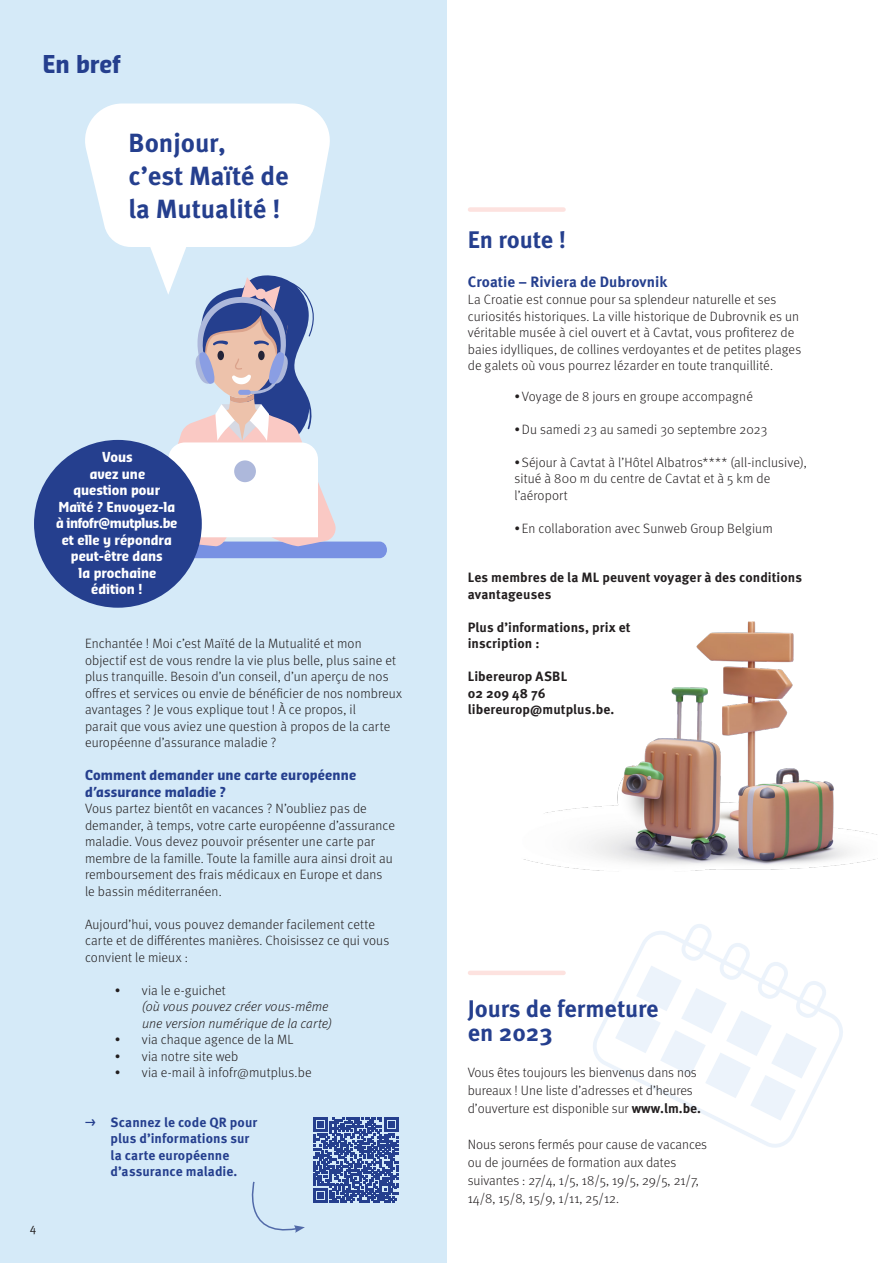
<style>
.page{position:relative;width:893px;height:1263px;background:#fff}
.page>*{position:absolute;margin:0;border:0;box-sizing:border-box;transform-origin:0 0}
.BOX_TIT{font:700 26.4px/32.8px "Meta Pro";color:#253f8e}
.BOX_TIT-2{font:700 24px/24px "Meta Pro";color:#253f8e}
.RUBRIEK{font:700 24px "Sansa Con Pro";color:#253f8e}
.BOX_TIT-3{font:700 15px "Meta Pro";color:#253f8e}
.BODY{font:300 13.5px/16.5px "Meta Pro";letter-spacing:.005em;color:#231f20}
.BOX_TIT-4{font:300 13.5px/18px "Meta Pro";color:#231f20}
.BODY-2{font:700 13.5px/16.5px "Meta Pro";letter-spacing:.005em;color:#231f20}
.TIT{font:700 13.5px/16.5px "Sansa Con Pro";color:#fff;text-align:center}
.BODY-3{font:700 13.5px/16.5px "Meta Pro";letter-spacing:.005em;color:#253f8e}
.t1{font:italic 300 13.5px/16.5px "Meta Pro";letter-spacing:.005em;color:#231f20}
.TT{font:700 13.5px/16.5px "Sansa Con Pro";letter-spacing:.01em;color:#253f8e}
.t2{font:12px "Meta Pro Norm";color:#231f20}
.s1{font-style:normal}
.s2{font-weight:700}
</style>
<div class="page">
<svg style="left:593px;top:998px;width:250px;height:150px"></svg>
<svg style="left:615px;top:924px;width:213px;height:196px"></svg>
<img style="left:523px;top:621px;width:355px;height:250px">
<hr style="left:470px;top:971px;width:94px;height:4px;background:#fde2df">
<div style="left:470px;top:207px;width:94px;height:5px;background:#fde2df"></div>
<div style="left:0;top:0;width:446px;height:1263px;background:#d5eaf8"></div>
<svg style="left:85px;top:104px;width:245px;height:171px;fill:#fff"></svg>
<div style="left:85px;top:542px;width:302px;height:16px;background:#7891e3;border-radius:8px"></div>
<svg style="left:153px;top:275px;width:184px;height:271px"></svg>
<div style="left:34px;top:440px;width:168px;height:168px;background:#253f8e;border-radius:50%"></div>
<svg style="left:313px;top:1117px;width:86px;height:85px"></svg>
<svg style="left:251px;top:1181px;width:54px;height:52px"></svg>
<p class="RUBRIEK" style="left:43px;top:48px;width:79px">En bref</p>
<p class="BOX_TIT" style="left:129px;top:125px;width:162px">Bonjour,<br>c’est Maïté de la Mutualité !</p>
<p class="t2" style="left:30px;top:1218px;width:8px">4</p>
<p class="TIT" style="left:56px;top:449px;width:123px">Vous<br>avez une<br>question pour<br>Maïté ? Envoyez-la à infofr@mutplus.be et elle y répondra peut-être dans<br>la prochaine édition !</p>
<p class="BODY" style="left:85px;top:634px;width:319px">Enchantée ! Moi c’est Maïté de la Mutualité et mon objectif est de vous rendre la vie plus belle, plus saine et plus tranquille. Besoin d’un conseil, d’un aperçu de nos offres et services ou envie de bénéficier de nos nombreux avantages ? Je vous explique tout ! À ce propos, il<br>parait que vous aviez une question à propos de la carte européenne d’assurance maladie ?</p>
<p class="TT" style="left:85px;top:767px;width:273px">Comment demander une carte européenne d’assurance maladie ?</p>
<p class="BODY" style="left:85px;top:799px;width:311px">Vous partez bientôt en vacances ? N’oubliez pas de demander, à temps, votre carte européenne d’assurance maladie. Vous devez pouvoir présenter une carte par membre de la famille. Toute la famille aura ainsi droit au remboursement des frais médicaux en Europe et dans le bassin méditerranéen.</p>
<p class="BODY" style="left:85px;top:915px;width:306px">Aujourd’hui, vous pouvez demander facilement cette carte et de différentes manières. Choisissez ce qui vous convient le mieux :</p>
<p class="t1" style="left:142px;top:981px;width:192px;text-indent:-27px"><span class="s1">• via le e-guichet<br></span>(où vous pouvez créer vous-même une version numérique de la carte)</p>
<p class="BODY" style="left:115px;top:1030px;width:180px">• via chaque agence de la ML</p>
<p class="BODY" style="left:115px;top:1047px;width:125px">• via notre site web</p>
<p class="BODY" style="left:115px;top:1063px;width:198px">• via e-mail à infofr@mutplus.be</p>
<p class="BODY-3" style="left:111px;top:1113px;width:148px;text-indent:-26px">◆ Scannez le code QR pour plus d’informations sur la carte européenne d’assurance maladie.</p>
<p class="BOX_TIT-2" style="left:468px;top:227px;width:100px">En route !</p>
<p class="BOX_TIT-3" style="left:468px;top:271px;width:201px">Croatie – Riviera de Dubrovnik</p>
<p class="BOX_TIT-4" style="left:468px;top:290px;width:335px;line-height:16.5px">La Croatie est connue pour sa splendeur naturelle et ses curiosités historiques. La ville historique de Dubrovnik es un véritable musée à ciel ouvert et à Cavtat, vous profiterez de baies idylliques, de collines verdoyantes et de petites plages de galets où vous pourrez lézarder en toute tranquillité.</p>
<p class="BODY" style="left:514px;top:387px;width:240px">•Voyage de 8 jours en groupe accompagné</p>
<p class="BODY" style="left:514px;top:420px;width:254px">•Du samedi 23 au samedi 30 septembre 2023</p>
<p class="BODY" style="left:514px;top:453px;width:294px">•Séjour à Cavtat à l’Hôtel Albatros**** (all-inclusive), situé à 800 m du centre de Cavtat et à 5 km de l’aéroport</p>
<p class="BODY" style="left:514px;top:519px;width:260px">•En collaboration avec Sunweb Group Belgium</p>
<p class="BODY-2" style="left:468px;top:568px;width:336px">Les membres de la ML peuvent voyager à des conditions avantageuses</p>
<p class="BODY-2" style="left:468px;top:618px;width:164px">Plus d’informations, prix et inscription :</p>
<p class="BODY-2" style="left:468px;top:667px;width:148px">Libereurop ASBL<br>02 209 48 76 libereurop@mutplus.be.</p>
<p class="BOX_TIT-2" style="left:468px;top:995px;width:192px">Jours de fermeture en 2023</p>
<p class="BOX_TIT-4" style="left:468px;top:1063px;width:235px">Vous êtes toujours les bienvenus dans nos bureaux ! Une liste d’adresses et d’heures d’ouverture est disponible sur <span class="s2">www.lm.be.</span></p>
<p class="BOX_TIT-4" style="left:468px;top:1135px;width:241px">Nous serons fermés pour cause de vacances ou de journées de formation aux dates suivantes : 27/4, 1/5, 18/5, 19/5, 29/5, 21/7, 14/8, 15/8, 15/9, 1/11, 25/12.</p>
</div>
